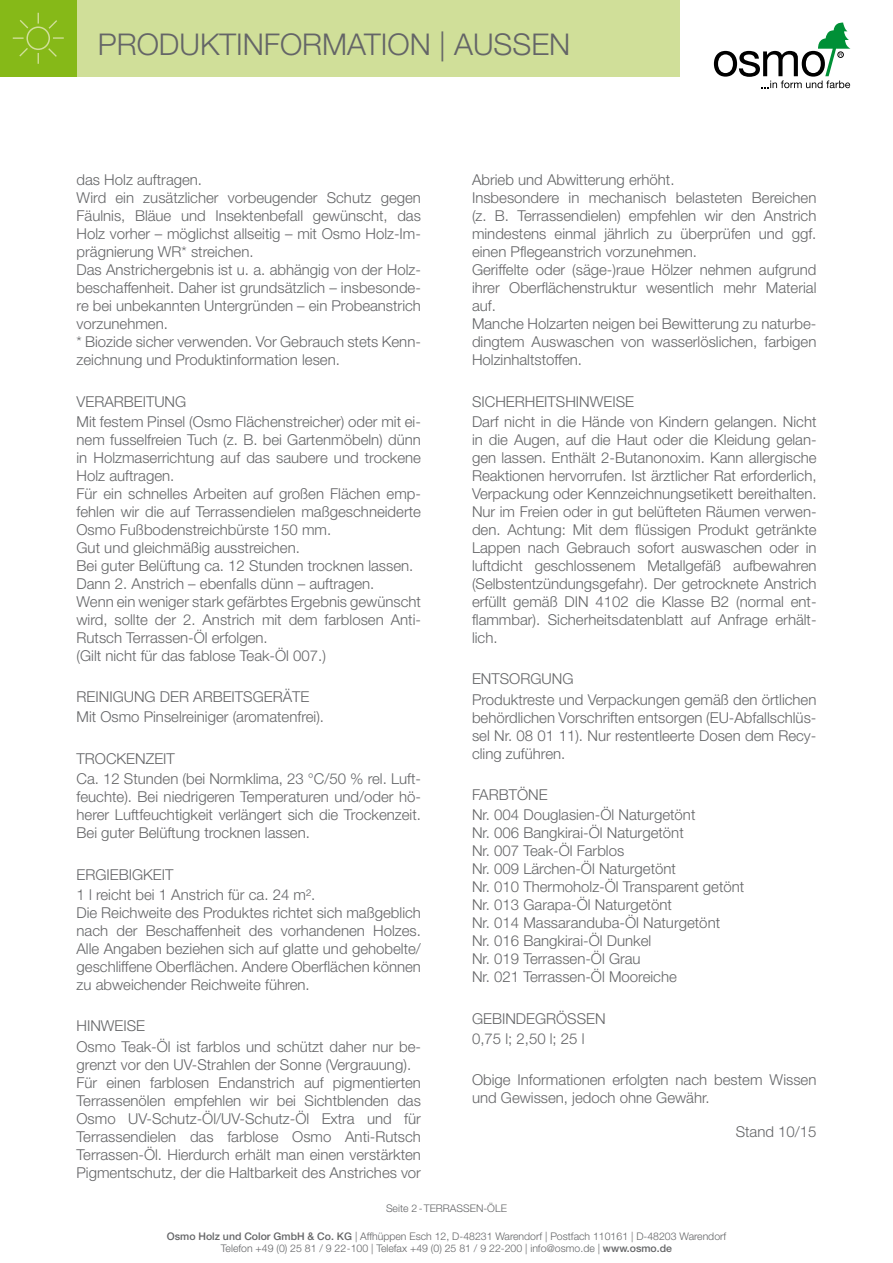
<style>
.page{position:relative;width:893px;height:1263px;background:#fff}
.page>*{position:absolute;margin:0;border:0;box-sizing:border-box;transform-origin:0 0}
.t1{font:300 30px "Helvetica Neue";color:#646567}
.t2{font:300 15px/18px "Helvetica Neue";color:#646567}
.t3{font:300 10.5px/12.6px "Helvetica Neue";color:#646567;text-align:center}
.s1{font-weight:500}
</style>
<div class="page">
<div style="left:77px;top:0;width:603px;height:77px;background:#d0df99"></div>
<svg style="left:714px;top:23px;width:136px;height:65px"></svg>
<div style="left:0;top:0;width:77px;height:77px;background:#86b918"></div>
<svg style="left:12px;top:12px;width:52px;height:52px"></svg>
<h1 class="t1" style="left:98px;top:26px;width:474px">PRODUKTINFORMATION | AUSSEN</h1>
<p class="t2" style="left:77px;top:170px;width:346px">das Holz auftragen.<br>Wird ein zusätzlicher vorbeugender Schutz gegen Fäulnis, Bläue und Insektenbefall gewünscht, das Holz vorher – möglichst allseitig – mit Osmo Holz-Im&shy;prägnierung WR* streichen.<br>Das Anstrichergebnis ist u. a. abhängig von der Holz&shy;beschaffenheit. Daher ist grundsätzlich – insbesonde&shy;re bei unbekannten Untergründen – ein Probeanstrich vorzunehmen.<br>* Biozide sicher verwenden. Vor Gebrauch stets Kenn&shy;zeichnung und Produktinformation lesen.</p>
<p class="t2" style="left:77px;top:391px;width:346px;line-height:20.1px">VERARBEITUNG<br>Mit festem Pinsel (Osmo Flächenstreicher) oder mit ei-</p>
<p class="t2" style="left:77px;top:430px;width:346px">nem fusselfreien Tuch (z. B. bei Gartenmöbeln) dünn in Holzmaserrichtung auf das saubere und trockene Holz auftragen.<br>Für ein schnelles Arbeiten auf großen Flächen emp&shy;fehlen wir die auf Terrassendielen maßgeschneiderte Osmo Fußbodenstreichbürste 150 mm.<br>Gut und gleichmäßig ausstreichen.<br>Bei guter Belüftung ca. 12 Stunden trocknen lassen.<br>Dann 2. Anstrich – ebenfalls dünn – auftragen.<br>Wenn ein weniger stark gefärbtes Ergebnis gewünscht wird, sollte der 2. Anstrich mit dem farblosen Anti-Rutsch Terrassen-Öl erfolgen.<br>(Gilt nicht für das fablose Teak-Öl 007.)</p>
<p class="t2" style="left:77px;top:687px;width:249px;line-height:20.1px">REINIGUNG DER ARBEITSGERÄTE<br>Mit Osmo Pinselreiniger (aromatenfrei).</p>
<p class="t2" style="left:77px;top:748px;width:346px;line-height:20.1px">TROCKENZEIT<br>Ca. 12 Stunden (bei Normklima, 23 °C/50 % rel. Luft-</p>
<p class="t2" style="left:77px;top:787px;width:346px;text-align:justify">feuchte). Bei niedrigeren Temperaturen und/oder hö&shy;herer Luftfeuchtigkeit verlängert sich die Trockenzeit.<br>Bei guter Belüftung trocknen lassen.</p>
<p class="t2" style="left:77px;top:864px;width:240px;line-height:20.1px">ERGIEBIGKEIT<br>1 l reicht bei 1 Anstrich für ca. 24 m².</p>
<p class="t2" style="left:77px;top:903px;width:346px;text-align:justify">Die Reichweite des Produktes richtet sich maßgeblich nach der Beschaffenheit des vorhandenen Holzes.<br>Alle Angaben beziehen sich auf glatte und gehobelte/ geschliffene Oberflächen. Andere Oberflächen können zu abweichender Reichweite führen.</p>
<p class="t2" style="left:77px;top:1016px;width:346px;line-height:20.1px">HINWEISE<br>Osmo Teak-Öl ist farblos und schützt daher nur be-</p>
<p class="t2" style="left:77px;top:1055px;width:346px">grenzt vor den UV-Strahlen der Sonne (Vergrauung).<br>Für einen farblosen Endanstrich auf pigmentierten Terrassenölen empfehlen wir bei Sichtblenden das Osmo UV-Schutz-Öl/UV-Schutz-Öl Extra und für Terrassendielen das farblose Osmo Anti-Rutsch Terrassen-Öl. Hierdurch erhält man einen verstärkten Pigmentschutz, der die Haltbarkeit des Anstriches vor</p>
<p class="t2" style="left:472px;top:170px;width:346px">Abrieb und Abwitterung erhöht.<br>Insbesondere in mechanisch belasteten Bereichen (z. B. Terrassendielen) empfehlen wir den Anstrich mindestens einmal jährlich zu überprüfen und ggf. einen Pflegeanstrich vorzunehmen.<br>Geriffelte oder (säge-)raue Hölzer nehmen aufgrund ihrer Oberflächenstruktur wesentlich mehr Material auf.<br>Manche Holzarten neigen bei Bewitterung zu naturbe&shy;dingtem Auswaschen von wasserlöslichen, farbigen Holzinhaltstoffen.</p>
<p class="t2" style="left:472px;top:391px;width:346px;line-height:20.1px">SICHERHEITSHINWEISE<br>Darf nicht in die Hände von Kindern gelangen. Nicht</p>
<p class="t2" style="left:472px;top:430px;width:346px;text-align:justify">in die Augen, auf die Haut oder die Kleidung gelan&shy;gen lassen. Enthält 2-Butanonoxim. Kann allergische Reaktionen hervorrufen. Ist ärztlicher Rat erforderlich, Verpackung oder Kennzeichnungsetikett bereithalten.<br>Nur im Freien oder in gut belüfteten Räumen verwen&shy;den. Achtung: Mit dem flüssigen Produkt getränkte Lappen nach Gebrauch sofort auswaschen oder in luftdicht geschlossenem Metallgefäß aufbewahren (Selbstentzündungsgefahr). Der getrocknete Anstrich erfüllt gemäß DIN 4102 die Klasse B2 (normal ent&shy;flammbar). Sicherheitsdatenblatt auf Anfrage erhält&shy;lich.</p>
<p class="t2" style="left:472px;top:669px;width:346px;line-height:20.1px">ENTSORGUNG<br>Produktreste und Verpackungen gemäß den örtlichen</p>
<p class="t2" style="left:472px;top:708px;width:346px;text-align:justify">behördlichen Vorschriften entsorgen (EU-Abfallschlüs&shy;sel Nr. 08 01 11). Nur restentleerte Dosen dem Recy&shy;cling zuführen.</p>
<p class="t2" style="left:472px;top:784px;width:225px;line-height:20.1px">FARBTÖNE<br>Nr. 004 Douglasien-Öl Naturgetönt</p>
<p class="t2" style="left:472px;top:823px;width:274px">Nr. 006 Bangkirai-Öl Naturgetönt<br>Nr. 007 Teak-Öl Farblos<br>Nr. 009 Lärchen-Öl Naturgetönt<br>Nr. 010 Thermoholz-Öl Transparent getönt<br>Nr. 013 Garapa-Öl Naturgetönt<br>Nr. 014 Massaranduba-Öl Naturgetönt<br>Nr. 016 Bangkirai-Öl Dunkel<br>Nr. 019 Terrassen-Öl Grau<br>Nr. 021 Terrassen-Öl Mooreiche</p>
<p class="t2" style="left:472px;top:1008px;width:135px;line-height:20.1px">GEBINDEGRÖSSEN<br>0,75 l; 2,50 l; 25 l</p>
<p class="t2" style="left:472px;top:1071px;width:346px">Obige Informationen erfolgten nach bestem Wissen und Gewissen, jedoch ohne Gewähr.</p>
<p class="t2" style="left:736px;top:1122px;width:82px">Stand 10/15</p>
<p class="t3" style="left:386px;top:1202px;width:122px">Seite 2-TERRASSEN-ÖLE</p>
<p class="t3" style="left:167px;top:1229px;width:561px"><span class="s1">Osmo Holz und Color GmbH &amp; Co. KG</span> | Affhüppen Esch 12, D-48231 Warendorf | Postfach 110161 | D-48203 Warendorf<br>Telefon +49 (0) 25 81 / 9 22-100 | Telefax +49 (0) 25 81 / 9 22-200 | info@osmo.de | <span class="s1">www.osmo.de</span></p>
</div>
